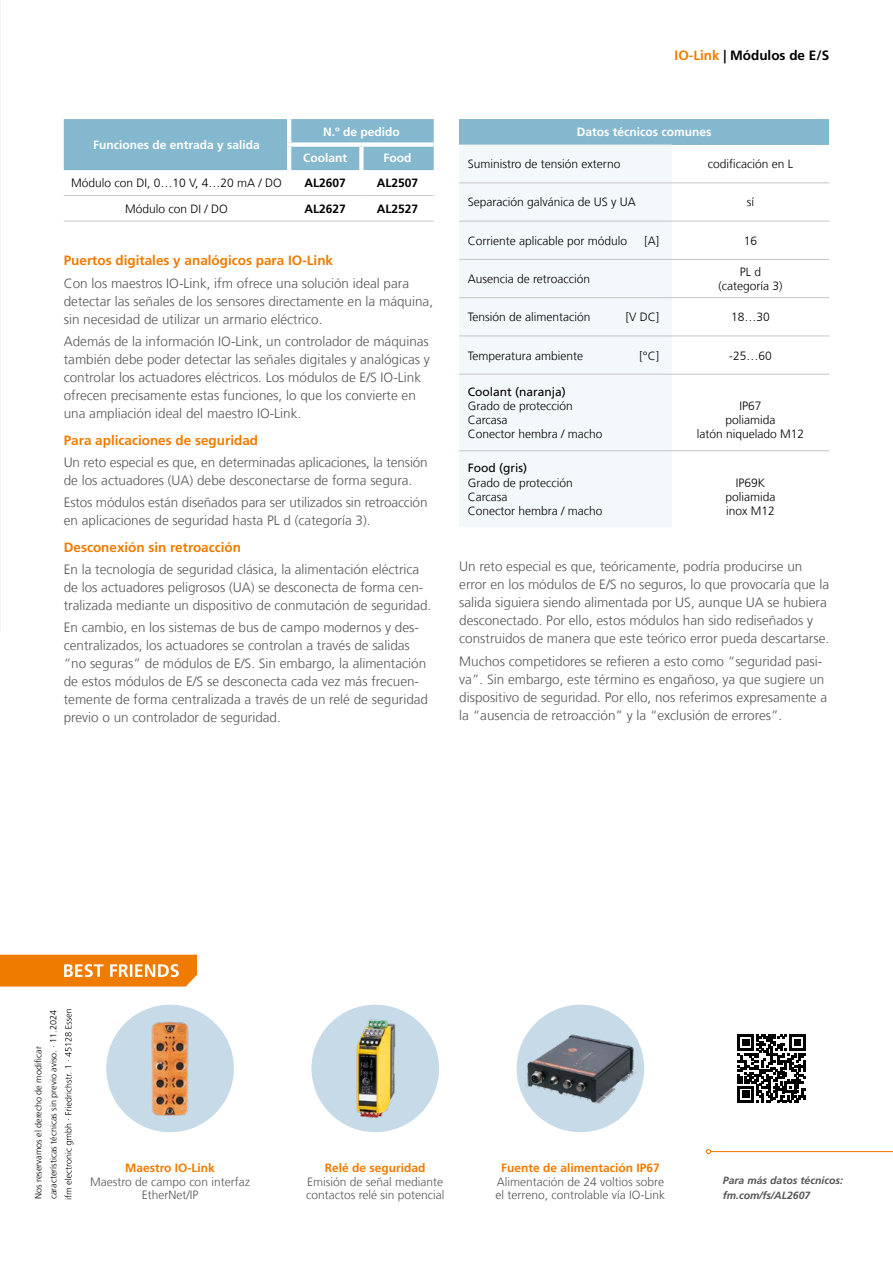
<style>
.page{position:relative;width:893px;height:1263px;background:#fff}
.page>*{position:absolute;margin:0;border:0;box-sizing:border-box;transform-origin:0 0}
.Fließtext{font:300 13.5px/18px "Frutiger LT Com";color:#565656}
.Fließtext_Headline{font:700 13.5px "Frutiger LT Com";color:#ef7c00}
.Box_Produktgruppe{font:700 13.5px "Frutiger LT Com";color:#000}
.Tabellentext_TAB{font:300 12px "Frutiger LT Com";color:#000}
.Best_Friends_Fließtext{font:300 12px/13.5px "Frutiger LT Com";color:#565656}
.Tabellentext_zentriert{font:300 12px/14.2px "Frutiger LT Com";color:#000;text-align:center}
.Tabellenkopf{font:700 12px "Frutiger LT Com";color:#fff}
.Best_Friends_Headline_orange{font:700 12px "Frutiger LT Com";color:#ef7c00}
.Tabellentext_TAB-2{font:12px "Frutiger LT Com";color:#000}
.BESTELLNUMMER{font:700 12px "Frutiger LT Com";color:#000}
.QR_Code_linksbündig{font:italic 700 10.5px "Frutiger LT Com";color:#565656}
.Datum{font:300 9px "Frutiger LT Com";color:#000}
.s1{color:#ef7c00}
</style>
<div class="page">
<svg style="left:0;top:955px;width:197px;height:31px;background:#f08b1e"></svg>
<img style="left:311px;top:1005px;width:128px;height:127px;border-radius:64px">
<img style="left:106px;top:1005px;width:128px;height:127px;border-radius:64px">
<div style="left:517px;top:1005px;width:127px;height:127px;background:#c6dbe7;border-radius:50%"></div>
<img style="left:522px;top:1010px;width:117px;height:117px">
<hr style="left:711px;top:1151px;width:182px;height:1px;background:#ef7c00">
<svg style="left:706px;top:1149px;width:5px;height:5px"></svg>
<svg style="left:738px;top:1034px;width:68px;height:68px"></svg>
<svg style="left:65px;top:1009px;width:8px;height:190px"></svg>
<div style="left:64px;top:119px;width:370px;height:51px;background:#83b8ce"></div>
<hr style="left:287px;top:119px;width:4px;height:23px;background:#fff">
<hr style="left:287px;top:147px;width:4px;height:23px;background:#fff">
<div style="left:359px;top:147px;width:5px;height:23px;background:#fff"></div>
<hr style="left:64px;top:195px;width:225px;height:1px;background:#c5c6c6">
<hr style="left:289px;top:195px;width:72px;height:1px;background:#c5c6c6">
<hr style="left:361px;top:195px;width:73px;height:1px;background:#c5c6c6">
<hr style="left:64px;top:221px;width:225px;height:1px;background:#c5c6c6">
<hr style="left:289px;top:221px;width:72px;height:1px;background:#c5c6c6">
<hr style="left:361px;top:221px;width:73px;height:1px;background:#c5c6c6">
<div style="left:287px;top:142px;width:74px;height:5px;background:#fff"></div>
<div style="left:361px;top:142px;width:73px;height:5px;background:#fff"></div>
<div style="left:459px;top:119px;width:370px;height:26px;background:#83b8ce"></div>
<div style="left:459px;top:145px;width:213px;height:382px;background:#f3f8fa"></div>
<hr style="left:459px;top:221px;width:213px;height:1px;background:#c5c6c6">
<hr style="left:672px;top:221px;width:157px;height:1px;background:#c5c6c6">
<hr style="left:459px;top:259px;width:213px;height:1px;background:#c5c6c6">
<hr style="left:672px;top:259px;width:157px;height:1px;background:#c5c6c6">
<hr style="left:459px;top:297px;width:213px;height:1px;background:#c5c6c6">
<hr style="left:672px;top:297px;width:157px;height:1px;background:#c5c6c6">
<hr style="left:459px;top:336px;width:213px;height:1px;background:#c5c6c6">
<hr style="left:672px;top:336px;width:157px;height:1px;background:#c5c6c6">
<hr style="left:459px;top:374px;width:213px;height:1px;background:#c5c6c6">
<hr style="left:672px;top:374px;width:157px;height:1px;background:#c5c6c6">
<hr style="left:459px;top:450px;width:213px;height:1px;background:#c5c6c6">
<hr style="left:672px;top:450px;width:157px;height:1px;background:#c5c6c6">
<hr style="left:459px;top:183px;width:213px;height:1px;background:#c5c6c6">
<hr style="left:672px;top:183px;width:157px;height:1px;background:#c5c6c6">
<p class="Tabellenkopf" style="left:93px;top:138px;width:168px">Funciones de entrada y salida</p>
<p class="Tabellenkopf" style="left:323px;top:125px;width:78px">N.º de pedido</p>
<p class="Tabellenkopf" style="left:303px;top:151px;width:46px">Coolant</p>
<p class="Tabellenkopf" style="left:384px;top:151px;width:29px">Food</p>
<p class="Tabellentext_zentriert" style="left:71px;top:176px;width:212px">Módulo con DI, 0…10 V, 4…20 mA / DO</p>
<p class="BESTELLNUMMER" style="left:305px;top:176px;width:43px">AL2607</p>
<p class="BESTELLNUMMER" style="left:377px;top:176px;width:43px">AL2507</p>
<p class="Tabellentext_zentriert" style="left:125px;top:202px;width:104px">Módulo con DI / DO</p>
<p class="BESTELLNUMMER" style="left:305px;top:202px;width:43px">AL2627</p>
<p class="BESTELLNUMMER" style="left:377px;top:202px;width:43px">AL2527</p>
<p class="Fließtext_Headline" style="left:64px;top:253px;width:271px">Puertos digitales y analógicos para IO-Link</p>
<p class="Fließtext" style="left:64px;top:274px;width:371px">Con los maestros IO-Link, ifm ofrece una solución ideal para detectar las señales de los sensores directamente en la máquina, sin necesidad de utilizar un armario eléctrico.</p>
<p class="Fließtext" style="left:64px;top:332px;width:368px">Además de la información IO-Link, un controlador de máquinas también debe poder detectar las señales digitales y analógicas y controlar los actuadores eléctricos. Los módulos de E/S IO-Link ofrecen precisamente estas funciones, lo que los convierte en una ampliación ideal del maestro IO-Link.</p>
<p class="Fließtext_Headline" style="left:64px;top:432px;width:196px">Para aplicaciones de seguridad</p>
<p class="Fließtext" style="left:64px;top:453px;width:365px">Un reto especial es que, en determinadas aplicaciones, la tensión de los actuadores (UA) debe desconectarse de forma segura.</p>
<p class="Fließtext" style="left:64px;top:493px;width:365px">Estos módulos están diseñados para ser utilizados sin retroacción en aplicaciones de seguridad hasta PL d (categoría 3).</p>
<p class="Fließtext_Headline" style="left:64px;top:539px;width:179px">Desconexión sin retroacción</p>
<p class="Fließtext" style="left:64px;top:560px;width:369px">En la tecnología de seguridad clásica, la alimentación eléctrica de los actuadores peligrosos (UA) se desconecta de forma cen&shy;tralizada mediante un dispositivo de conmutación de seguridad.</p>
<p class="Fließtext" style="left:64px;top:618px;width:366px">En cambio, en los sistemas de bus de campo modernos y des&shy;centralizados, los actuadores se controlan a través de salidas “no seguras” de módulos de E/S. Sin embargo, la alimentación de estos módulos de E/S se desconecta cada vez más frecuen&shy;temente de forma centralizada a través de un relé de seguridad previo o un controlador de seguridad.</p>
<p class="Box_Produktgruppe" style="left:675px;top:47px;width:156px"><span class="s1">IO-Link</span> | Módulos de E/S</p>
<p class="Tabellenkopf" style="left:577px;top:125px;width:136px">Datos técnicos comunes</p>
<p class="Tabellentext_TAB" style="left:468px;top:157px;width:154px">Suministro de tensión externo</p>
<p class="Tabellentext_zentriert" style="left:708px;top:157px;width:87px">codificación en L</p>
<p class="Tabellentext_TAB" style="left:468px;top:195px;width:170px">Separación galvánica de US y UA</p>
<p class="Tabellentext_zentriert" style="left:747px;top:195px;width:9px">sí</p>
<p class="Tabellentext_TAB" style="left:468px;top:234px;width:161px">Corriente aplicable por módulo</p>
<p class="Tabellentext_TAB" style="left:644px;top:234px;width:16px">[A]</p>
<p class="Tabellentext_zentriert" style="left:744px;top:234px;width:15px">16</p>
<p class="Tabellentext_TAB" style="left:468px;top:272px;width:124px">Ausencia de retroacción</p>
<p class="Tabellentext_zentriert" style="left:718px;top:265px;width:66px">PL d (categoría 3)</p>
<p class="Tabellentext_TAB" style="left:468px;top:310px;width:124px">Tensión de alimentación</p>
<p class="Tabellentext_TAB" style="left:626px;top:310px;width:35px">[V DC]</p>
<p class="Tabellentext_zentriert" style="left:731px;top:310px;width:40px">18…30</p>
<p class="Tabellentext_TAB" style="left:468px;top:348px;width:117px">Temperatura ambiente</p>
<p class="Tabellentext_TAB" style="left:640px;top:348px;width:21px">[°C]</p>
<p class="Tabellentext_zentriert" style="left:729px;top:348px;width:44px">-25…60</p>
<p class="Tabellentext_TAB-2" style="left:468px;top:384px;width:100px">Coolant (naranja)</p>
<p class="Tabellentext_TAB" style="left:468px;top:399px;width:107px">Grado de protección</p>
<p class="Tabellentext_TAB" style="left:468px;top:413px;width:41px">Carcasa</p>
<p class="Tabellentext_TAB" style="left:468px;top:427px;width:136px">Conector hembra / macho</p>
<p class="Tabellentext_zentriert" style="left:739px;top:399px;width:24px">IP67</p>
<p class="Tabellentext_zentriert" style="left:725px;top:413px;width:52px">poliamida</p>
<p class="Tabellentext_zentriert" style="left:697px;top:427px;width:109px">latón niquelado M12</p>
<p class="Tabellentext_TAB-2" style="left:468px;top:461px;width:61px">Food (gris)</p>
<p class="Tabellentext_TAB" style="left:468px;top:475px;width:107px">Grado de protección</p>
<p class="Tabellentext_TAB" style="left:468px;top:490px;width:41px">Carcasa</p>
<p class="Tabellentext_TAB" style="left:468px;top:504px;width:136px">Conector hembra / macho</p>
<p class="Tabellentext_zentriert" style="left:736px;top:475px;width:31px">IP69K</p>
<p class="Tabellentext_zentriert" style="left:725px;top:490px;width:52px">poliamida</p>
<p class="Tabellentext_zentriert" style="left:726px;top:504px;width:50px">inox M12</p>
<p class="Fließtext" style="left:459px;top:558px;width:371px">Un reto especial es que, teóricamente, podría producirse un error en los módulos de E/S no seguros, lo que provocaría que la salida siguiera siendo alimentada por US, aunque UA se hubiera desconectado. Por ello, estos módulos han sido rediseñados y construidos de manera que este teórico error pueda descartarse.</p>
<p class="Fließtext" style="left:459px;top:652px;width:369px">Muchos competidores se refieren a esto como “seguridad pasi&shy;va”. Sin embargo, este término es engañoso, ya que sugiere un dispositivo de seguridad. Por ello, nos referimos expresamente a la “ausencia de retroacción” y la “exclusión de errores”.</p>
<p class="Datum" style="left:33px;top:1199px;width:154px;rotate:-90deg">Nos reservamos el derecho de modificar</p>
<p class="Datum" style="left:48px;top:1199px;width:190px;rotate:-90deg">características técnicas sin previo aviso. · 11.2024</p>
<p class="Best_Friends_Headline_orange" style="left:125px;top:1161px;width:91px">Maestro IO-Link</p>
<p class="Best_Friends_Fließtext" style="left:90px;top:1175px;width:161px;text-align:center">Maestro de campo con interfaz<br>EtherNet/IP</p>
<p class="Best_Friends_Headline_orange" style="left:325px;top:1161px;width:102px">Relé de seguridad</p>
<p class="Best_Friends_Fließtext" style="left:306px;top:1175px;width:140px">Emisión de señal mediante contactos relé sin potencial</p>
<p class="Best_Friends_Headline_orange" style="left:501px;top:1161px;width:160px">Fuente de alimentación IP67</p>
<p class="Best_Friends_Fließtext" style="left:496px;top:1175px;width:171px">Alimentación de 24 voltios sobre el terreno, controlable vía IO-Link</p>
<p class="QR_Code_linksbündig" style="left:723px;top:1174px;width:122px">Para más datos técnicos:</p>
<p class="QR_Code_linksbündig" style="left:723px;top:1189px;width:89px">fm.com/fs/AL2607</p>
</div>
